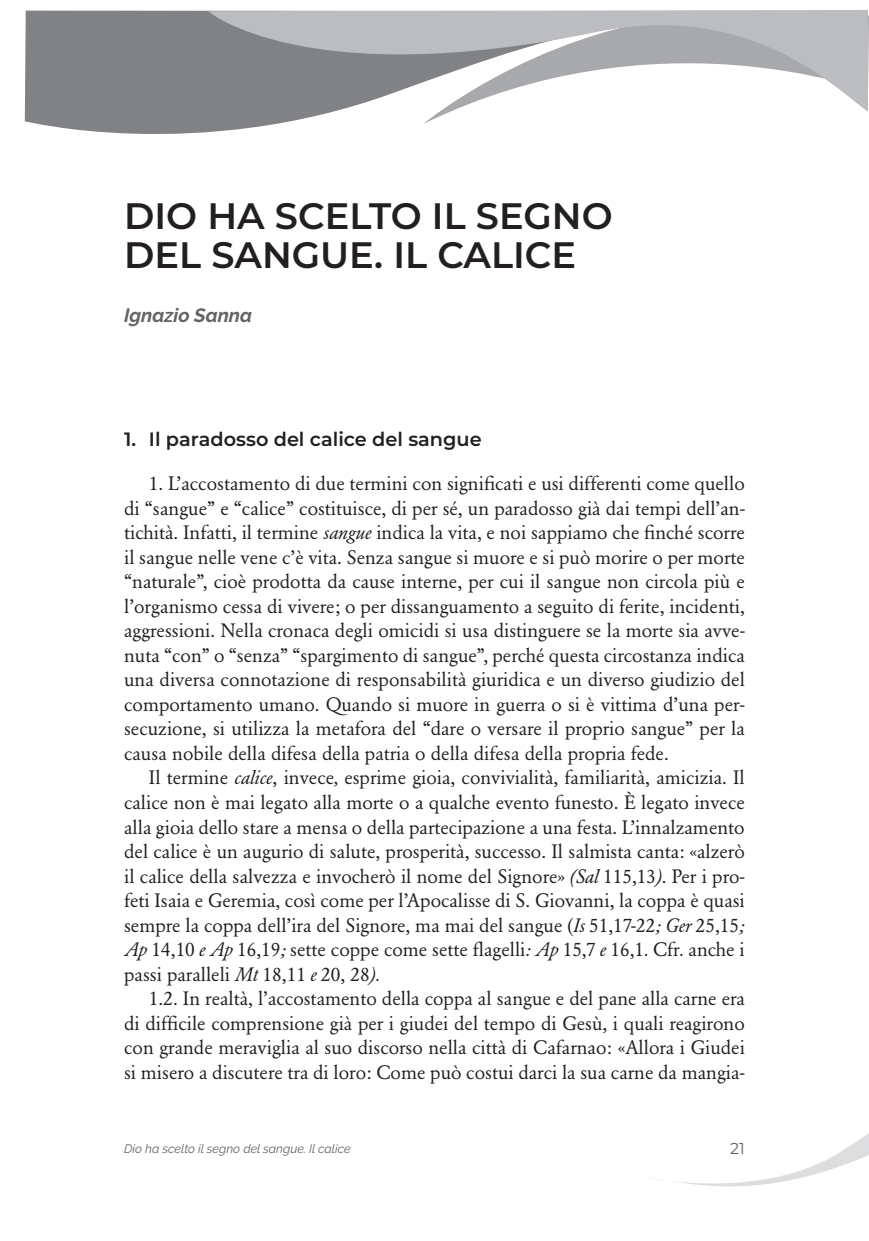
<style>
.page{position:relative;width:869px;height:1241px;background:#fff}
.page>*{position:absolute;margin:0;border:0;box-sizing:border-box;transform-origin:0 0}
.t1{font:600 36.75px/38.5px "Montserrat";color:#231f20}
.t2{font:19.25px/24.5px "Garamond BE";color:#231f20;text-align:justify}
.t3{font:600 19.25px "Montserrat";color:#231f20}
.t4{font:italic 700 19.25px "Raleway";color:#636366}
.t5{font:15.75px "Montserrat";color:#636366}
.t6{font:italic 12.25px "Raleway";color:#636366}
.s1{font-style:italic}
</style>
<div class="page">
<svg style="left:654px;top:1134px;width:214px;height:53px"></svg>
<svg style="left:25px;top:10px;width:424px;height:124px;fill:#808285"></svg>
<svg style="left:208px;top:10px;width:659px;height:102px"></svg>
<h1 class="t1" style="left:124px;top:195px;width:490px">DIO HA SCELTO IL SEGNO<br>DEL SANGUE. IL CALICE</h1>
<p class="t4" style="left:124px;top:304px;width:129px">Ignazio Sanna</p>
<p class="t3" style="left:124px;top:425px;width:359px">1. Il paradosso del calice del sangue</p>
<p class="t2" style="left:124px;top:471px;width:622px;text-indent:25px">1. L’accostamento di due termini con significati e usi differenti come quello di “sangue” e “calice” costituisce, di per sé, un paradosso già dai tempi dell’an&shy;tichità. Infatti, il termine <span class="s1">sangue</span> indica la vita, e noi sappiamo che finché scorre il sangue nelle vene c’è vita. Senza sangue si muore e si può morire o per morte “naturale”, cioè prodotta da cause interne, per cui il sangue non circola più e l’organismo cessa di vivere; o per dissanguamento a seguito di ferite, incidenti, aggressioni. Nella cronaca degli omicidi si usa distinguere se la morte sia avve&shy;nuta “con” o “senza” “spargimento di sangue”, perché questa circostanza indica una diversa connotazione di responsabilità giuridica e un diverso giudizio del comportamento umano. Quando si muore in guerra o si è vittima d’una per&shy;secuzione, si utilizza la metafora del “dare o versare il proprio sangue” per la causa nobile della difesa della patria o della difesa della propria fede.</p>
<p class="t2" style="left:124px;top:765px;width:622px;text-indent:25px">Il termine <span class="s1">calice</span>, invece<span class="s1">,</span> esprime gioia, convivialità, familiarità, amicizia. Il calice non è mai legato alla morte o a qualche evento funesto. È legato invece alla gioia dello stare a mensa o della partecipazione a una festa. L’innalzamento del calice è un augurio di salute, prosperità, successo. Il salmista canta: «alzerò il calice della salvezza e invocherò il nome del Signore» <span class="s1">(Sal</span> 115,13<span class="s1">)</span>. Per i pro&shy;feti Isaia e Geremia, così come per l’Apocalisse di S. Giovanni, la coppa è quasi sempre la coppa dell’ira del Signore, ma mai del sangue (<span class="s1">Is</span> 51,17-22<span class="s1">; Ger</span> 25,15<span class="s1">; Ap</span> 14,10 <span class="s1">e Ap</span> 16,19<span class="s1">;</span> sette coppe come sette flagelli<span class="s1">: Ap</span> 15,7 <span class="s1">e</span> 16,1<span class="s1">.</span> Cfr<span class="s1">.</span> anche i passi paralleli <span class="s1">Mt</span> 18,11 <span class="s1">e</span> 20, 28<span class="s1">).</span></p>
<p class="t2" style="left:124px;top:986px;width:622px;text-indent:25px">1.2. In realtà, l’accostamento della coppa al sangue e del pane alla carne era di difficile comprensione già per i giudei del tempo di Gesù, i quali reagirono con grande meraviglia al suo discorso nella città di Cafarnao: «Allora i Giudei si misero a discutere tra di loro: Come può costui darci la sua carne da mangia-</p>
<p class="t6" style="left:124px;top:1141px;width:228px">Dio ha scelto il segno del sangue. Il calice</p>
<p class="t5" style="left:729px;top:1137px;width:16px">21</p>
</div>
